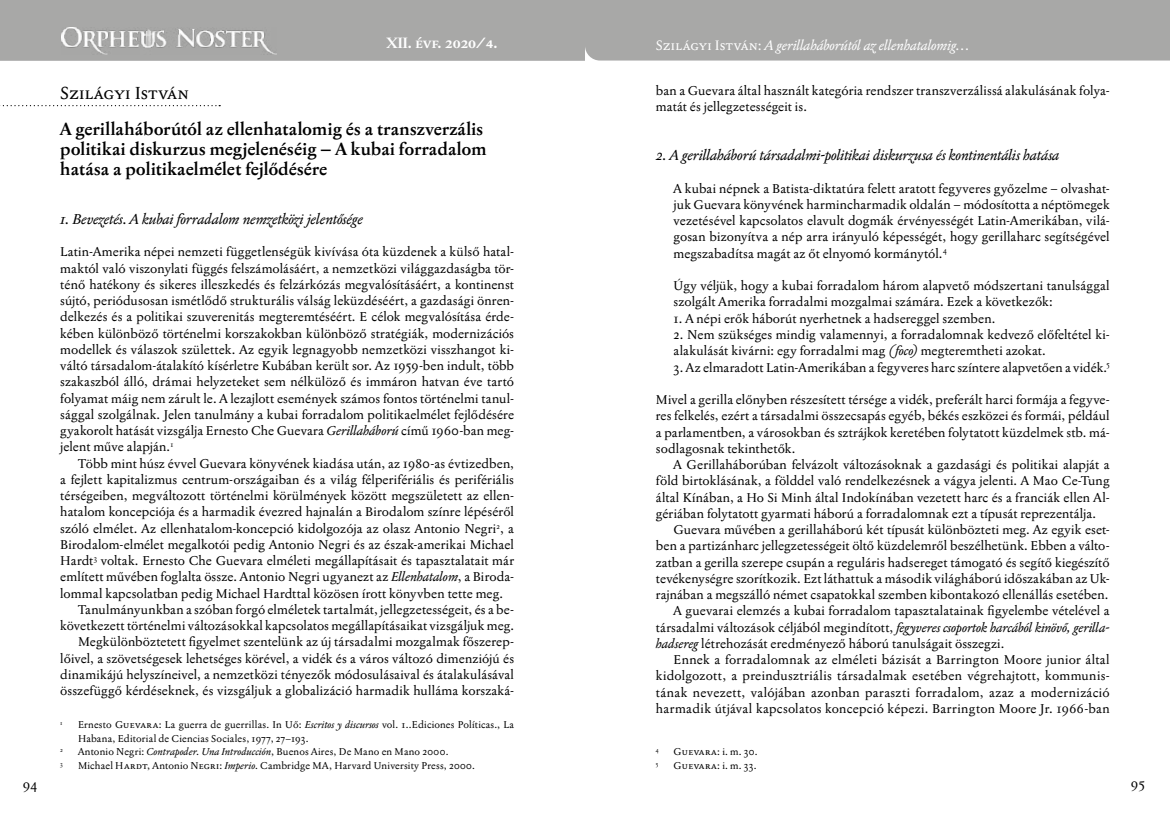
<style>
.page{position:relative;width:1170px;height:840px;background:#fff}
.page>*{position:absolute;margin:0;border:0;box-sizing:border-box;transform-origin:0 0}
.cím_1{font:700 17.5px/20px "Jannon T Moderne Pro";letter-spacing:.01em;color:#000}
.szerző{font:17.5px "Jannon T Moderne Pro";letter-spacing:.005em;color:#000}
.t1{font:700 15px "Jannon T Moderne Pro";color:#fff}
.cím_2{font:italic 14.38px "Jannon T Moderne Pro";color:#000}
.t2{font:italic 13.75px "Jannon T Moderne Pro";color:#fff}
.t3{font:13.75px "Jannon T Moderne Pro";color:#000}
.kenyér{font:12.88px/16.2px "Jannon T Moderne Pro";letter-spacing:.01em;color:#000;text-align:justify}
.tompa{font:12.88px/16.2px "Jannon T Moderne Pro";letter-spacing:.01em;color:#000;text-align:justify}
.idézet_húzva{font:12.88px/16.2px "Jannon T Moderne Pro";letter-spacing:.01em;color:#000}
.láb{font:10px/13.8px "Jannon T Moderne Pro";letter-spacing:.025em;color:#000}
.láb-2{font:5.88px "Jannon T Moderne Pro";color:#000}
.s1{font-style:italic}
.s2{font-style:normal}
</style>
<div class="page">
<div style="left:0;top:0;width:1169px;height:61px;background:#a8a8a7"></div>
<svg style="left:0;top:105px;width:220px;height:1px"></svg>
<p class="t3" style="left:23px;top:778px;width:16px">94</p>
<p class="t1" style="left:386px;top:33px;width:112px">XII. évf. 2020/4.</p>
<p class="szerző" style="left:60px;top:82px;width:130px">Szilágyi István</p>
<p class="cím_1" style="left:60px;top:119px;width:428px">A gerillaháborútól az ellenhatalomig és a transzverzális politikai diskurzus megjelenéséig – A kubai forradalom hatása a politikaelmélet fejlődésére</p>
<p class="cím_2" style="left:60px;top:210px;width:304px">1. Bevezetés. A kubai forradalom nemzetközi jelentősége</p>
<p class="tompa" style="left:60px;top:244px;width:455px">Latin-Amerika népei nemzeti függetlenségük kivívása óta küzdenek a külső hatal&shy;maktól való viszonylati függés felszámolásáért, a nemzetközi világgazdaságba tör&shy;ténő hatékony és sikeres illeszkedés és felzárkózás megvalósításáért, a kontinenst sújtó, periódusosan ismétlődő strukturális válság leküzdéséért, a gazdasági önren&shy;delkezés és a politikai szuverenitás megteremtéséért. E célok megvalósítása érde&shy;kében különböző történelmi korszakokban különböző stratégiák, modernizációs modellek és válaszok születtek. Az egyik legnagyobb nemzetközi visszhangot ki&shy;váltó társadalom-átalakító kísérletre Kubában került sor. Az 1959-ben indult, több szakaszból álló, drámai helyzeteket sem nélkülöző és immáron hatvan éve tartó folyamat máig nem zárult le. A lezajlott események számos fontos történelmi tanul&shy;sággal szolgálnak. Jelen tanulmány a kubai forradalom politikaelmélet fejlődésére gyakorolt hatását vizsgálja Ernesto Che Guevara <span class="s1">Gerillaháború</span> című 1960-ban meg&shy;jelent műve alapján.<sup>1</sup></p>
<p class="kenyér" style="left:60px;top:455px;width:455px;text-indent:18px">Több mint húsz évvel Guevara könyvének kiadása után, az 1980-as évtizedben, a fejlett kapitalizmus centrum-országaiban és a világ félperifériális és perifériális térségeiben, megváltozott történelmi körülmények között megszületett az ellen&shy;hatalom koncepciója és a harmadik évezred hajnalán a Birodalom színre lépéséről szóló elmélet. Az ellenhatalom-koncepció kidolgozója az olasz Antonio Negri<sup>2</sup>, a Birodalom-elmélet megalkotói pedig Antonio Negri és az észak-amerikai Michael Hardt<sup>3</sup> voltak. Ernesto Che Guevara elméleti megállapításait és tapasztalatait már említett művében foglalta össze. Antonio Negri ugyanezt az <span class="s1">Ellenhatalom</span>, a Biroda&shy;lommal kapcsolatban pedig Michael Hardttal közösen írott könyvben tette meg.</p>
<p class="kenyér" style="left:60px;top:601px;width:455px;text-align:right">Tanulmányunkban a szóban forgó elméletek tartalmát, jellegzetességeit, és a be&shy;következett történelmi változásokkal kapcsolatos megállapításaikat vizsgáljuk meg.</p>
<p class="kenyér" style="left:60px;top:634px;width:455px;text-indent:18px">Megkülönböztetett figyelmet szentelünk az új társadalmi mozgalmak főszerep&shy;lőivel, a szövetségesek lehetséges körével, a vidék és a város változó dimenziójú és dinamikájú helyszíneivel, a nemzetközi tényezők módosulásaival és átalakulásával összefüggő kérdéseknek, és vizsgáljuk a globalizáció harmadik hulláma korszaká-</p>
<p class="láb-2" style="left:60px;top:719px;width:4px">1</p>
<p class="láb" style="left:78px;top:717px;width:437px">Ernesto Guevara: La guerra de guerrillas. In Uő: <span class="s1">Escritos y discursos</span> vol. 1..Ediciones Políticas., La<br>Habana, Editorial de Ciencias Sociales, 1977, 27–193.</p>
<p class="láb-2" style="left:60px;top:746px;width:4px">2</p>
<p class="láb" style="left:78px;top:745px;width:372px">Antonio Negri: <span class="s1">Contrapoder. Una Introducción</span>, Buenos Aires, De Mano en Mano 2000.</p>
<p class="láb-2" style="left:60px;top:760px;width:4px">3</p>
<p class="láb" style="left:78px;top:759px;width:398px">Michael Hardt, Antonio Negri: <span class="s1">Imperio</span>. Cambridge MA, Harvard University Press, 2000.</p>
<p class="t2" style="left:656px;top:36px;width:314px"><span class="s2">Szilágyi István:</span> A gerillaháborútól az ellenhatalomig…</p>
<p class="kenyér" style="left:656px;top:83px;width:455px">ban a Guevara által használt kategória rendszer transzverzálissá alakulásának folya&shy;matát és jellegzetességeit is.</p>
<p class="cím_2" style="left:656px;top:146px;width:405px">2. A gerillaháború társadalmi-politikai diskurzusa és kontinentális hatása</p>
<p class="idézet_húzva" style="left:673px;top:180px;width:437px;text-align:justify">A kubai népnek a Batista-diktatúra felett aratott fegyveres győzelme – olvashat&shy;juk Guevara könyvének harmincharmadik oldalán – módosította a néptömegek vezetésével kapcsolatos elavult dogmák érvényességét Latin-Amerikában, vilá&shy;gosan bizonyítva a nép arra irányuló képességét, hogy gerillaharc segítségével megszabadítsa magát az őt elnyomó kormánytól.<sup>4</sup></p>
<p class="idézet_húzva" style="left:673px;top:278px;width:437px">Úgy véljük, hogy a kubai forradalom három alapvető módszertani tanulsággal szolgált Amerika forradalmi mozgalmai számára. Ezek a következők:</p>
<p class="idézet_húzva" style="left:673px;top:310px;width:323px">1. A népi erők háborút nyerhetnek a hadsereggel szemben.</p>
<p class="idézet_húzva" style="left:673px;top:326px;width:437px">2. Nem szükséges mindig valamennyi, a forradalomnak kedvező előfeltétel ki&shy;alakulását kivárni: egy forradalmi mag <span class="s1">(foco)</span> megteremtheti azokat.</p>
<p class="idézet_húzva" style="left:673px;top:359px;width:437px">3. Az elmaradott Latin-Amerikában a fegyveres harc színtere alapvetően a vidék.<sup>5</sup></p>
<p class="tompa" style="left:656px;top:391px;width:455px">Mivel a gerilla előnyben részesített térsége a vidék, preferált harci formája a fegyve&shy;res felkelés, ezért a társadalmi összecsapás egyéb, békés eszközei és formái, például a parlamentben, a városokban és sztrájkok keretében folytatott küzdelmek stb. má&shy;sodlagosnak tekinthetők.</p>
<p class="kenyér" style="left:656px;top:456px;width:455px;text-indent:18px">A Gerillaháborúban felvázolt változásoknak a gazdasági és politikai alapját a föld birtoklásának, a földdel való rendelkezésnek a vágya jelenti. A Mao Ce-Tung által Kínában, a Ho Si Minh által Indokínában vezetett harc és a franciák ellen Al&shy;gériában folytatott gyarmati háború a forradalomnak ezt a típusát reprezentálja.</p>
<p class="kenyér" style="left:656px;top:521px;width:455px;text-indent:18px">Guevara művében a gerillaháború két típusát különbözteti meg. Az egyik eset&shy;ben a partizánharc jellegzetességeit öltő küzdelemről beszélhetünk. Ebben a válto&shy;zatban a gerilla szerepe csupán a reguláris hadsereget támogató és segítő kiegészítő tevékenységre szorítkozik. Ezt láthattuk a második világháború időszakában az Uk&shy;rajnában a megszálló német csapatokkal szemben kibontakozó ellenállás esetében.</p>
<p class="kenyér" style="left:656px;top:603px;width:455px;text-indent:18px">A guevarai elemzés a kubai forradalom tapasztalatainak figyelembe vételével a társadalmi változások céljából megindított, <span class="s1">fegyveres csoportok harcából kinövő, gerilla&shy;hadsereg</span> létrehozását eredményező háború tanulságait összegzi.</p>
<p class="kenyér" style="left:656px;top:651px;width:455px;text-indent:18px">Ennek a forradalomnak az elméleti bázisát a Barrington Moore junior által kidolgozott, a preindusztriális társadalmak esetében végrehajtott, kommunis&shy;tának nevezett, valójában azonban paraszti forradalom, azaz a modernizáció harmadik útjával kapcsolatos koncepció képezi. Barrington Moore Jr. 1966-ban</p>
<p class="láb-2" style="left:656px;top:746px;width:4px">4</p>
<p class="láb" style="left:673px;top:745px;width:85px">Guevara: i. m. 30.</p>
<p class="láb-2" style="left:656px;top:760px;width:4px">5</p>
<p class="láb" style="left:673px;top:759px;width:84px">Guevara: i. m. 33.</p>
<p class="t3" style="left:1130px;top:778px;width:16px">95</p>
</div>
